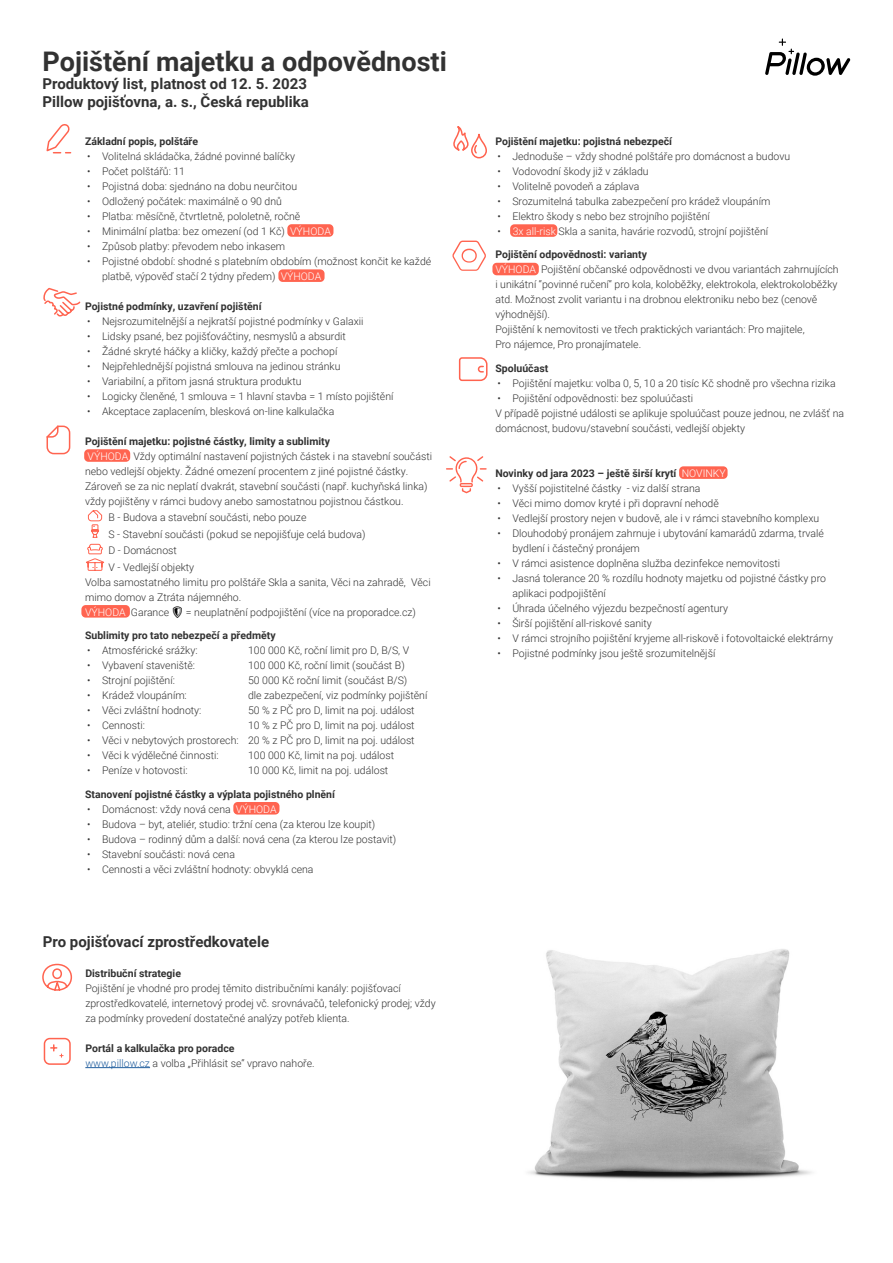
<style>
.page{position:relative;width:893px;height:1263px;background:#fff}
.page>*{position:absolute;margin:0;border:0;box-sizing:border-box;transform-origin:0 0}
.t1{font:700 27px "Roboto";color:#323232}
.t2{font:700 15px/18px "Roboto";color:#323232}
.t3{font:300 10.5px/15px "Roboto";color:#323232}
.t4{font:700 10.5px "Roboto";color:#323232}
.s1{color:#fff}
.s2{font-weight:700}
.s3{color:#215e9e}
.s4{font-weight:300;color:#fff}
</style>
<div class="page">
<div style="left:510px;top:224px;width:47px;height:13px;background:#ff6450;border-radius:4px"></div>
<div style="left:492px;top:263px;width:47px;height:12px;background:#ff6450;border-radius:4px"></div>
<svg style="left:452px;top:241px;width:34px;height:30px"></svg>
<svg style="left:458px;top:357px;width:30px;height:25px"></svg>
<svg style="left:453px;top:126px;width:34px;height:33px"></svg>
<div style="left:679px;top:466px;width:49px;height:13px;background:#ff6450;border-radius:4px"></div>
<div style="left:81px;top:605px;width:49px;height:13px;background:#ff6450;border-radius:4px"></div>
<div style="left:233px;top:802px;width:46px;height:12px;background:#ff6450;border-radius:4px"></div>
<div style="left:84px;top:449px;width:46px;height:13px;background:#ff6450;border-radius:4px"></div>
<div style="left:287px;top:224px;width:46px;height:13px;background:#ff6450;border-radius:4px"></div>
<div style="left:278px;top:269px;width:47px;height:13px;background:#ff6450;border-radius:4px"></div>
<svg style="left:86px;top:510px;width:19px;height:61px"></svg>
<svg style="left:46px;top:124px;width:26px;height:30px"></svg>
<svg style="left:765px;top:39px;width:85px;height:37px"></svg>
<svg style="left:46px;top:425px;width:25px;height:30px"></svg>
<svg style="left:43px;top:289px;width:38px;height:28px"></svg>
<svg style="left:446px;top:456px;width:41px;height:37px"></svg>
<hr style="left:85px;top:1067px;width:65px;height:1px;background:#215e9e">
<div style="left:44px;top:1038px;width:27px;height:27px;border:2px solid #ff6450;border-radius:5px"></div>
<svg style="left:51px;top:1045px;width:12px;height:12px"></svg>
<svg style="left:42px;top:963px;width:31px;height:28px"></svg>
<img style="left:528px;top:949px;width:284px;height:231px">
<h1 class="t1" style="left:43px;top:42px;width:406px">Pojištění majetku a odpovědnosti</h1>
<h2 class="t2" style="left:43px;top:74px;width:268px">Produktový list, platnost od 12. 5. 2023<br>Pillow pojišťovna, a. s., Česká republika</h2>
<p class="t4" style="left:85px;top:134px;width:115px">Základní popis, polštáře</p>
<p class="t3" style="left:87px;top:148px;width:209px">• Volitelná skládačka, žádné povinné balíčky</p>
<p class="t3" style="left:87px;top:163px;width:99px">• Počet polštářů: 11</p>
<p class="t3" style="left:87px;top:178px;width:211px">• Pojistná doba: sjednáno na dobu neurčitou</p>
<p class="t3" style="left:87px;top:193px;width:196px">• Odložený počátek: maximálně o 90 dnů</p>
<p class="t3" style="left:87px;top:208px;width:215px">• Platba: měsíčně, čtvrtletně, pololetně, ročně</p>
<p class="t3" style="left:87px;top:223px;width:245px">• Minimální platba: bez omezení (od 1 Kč) <span class="s1">VÝHODA</span></p>
<p class="t3" style="left:87px;top:238px;width:200px">• Způsob platby: převodem nebo inkasem</p>
<p class="t3" style="left:102px;top:253px;width:331px;text-indent:-15px">• Pojistné období: shodné s platebním obdobím (možnost končit ke každé platbě, výpověď stačí 2 týdny předem) <span class="s1">VÝHODA</span></p>
<p class="t4" style="left:85px;top:299px;width:178px">Pojistné podmínky, uzavření pojištění</p>
<p class="t3" style="left:87px;top:313px;width:278px">• Nejsrozumitelnější a nejkratší pojistné podmínky v Galaxii</p>
<p class="t3" style="left:87px;top:328px;width:260px">• Lidsky psané, bez pojišťováčtiny, nesmyslů a absurdit</p>
<p class="t3" style="left:87px;top:343px;width:252px">• Žádné skryté háčky a kličky, každý přečte a pochopí</p>
<p class="t3" style="left:87px;top:358px;width:255px">• Nejpřehlednější pojistná smlouva na jedinou stránku</p>
<p class="t3" style="left:87px;top:373px;width:216px">• Variabilní, a přitom jasná struktura produktu</p>
<p class="t3" style="left:87px;top:388px;width:308px">• Logicky členěné, 1 smlouva = 1 hlavní stavba = 1 místo pojištění</p>
<p class="t3" style="left:87px;top:403px;width:249px">• Akceptace zaplacením, blesková on-line kalkulačka</p>
<p class="t3" style="left:85px;top:433px;width:349px"><span class="s2">Pojištění majetku: pojistné částky, limity a sublimity<br></span><span class="s1">VÝHODA</span> Vždy optimální nastavení pojistných částek i na stavební součásti nebo vedlejší objekty. Žádné omezení procentem z jiné pojistné částky.<br>Zároveň se za nic neplatí dvakrát, stavební součásti (např. kuchyňská linka) vždy pojištěny v rámci budovy anebo samostatnou pojistnou částkou.</p>
<p class="t3" style="left:109px;top:509px;width:258px;line-height:16.5px">B - Budova a stavební součásti, nebo pouze<br>S - Stavební součásti (pokud se nepojišťuje celá budova)<br>D - Domácnost<br>V - Vedlejší objekty</p>
<p class="t3" style="left:85px;top:574px;width:347px">Volba samostatného limitu pro polštáře Skla a sanita, Věci na zahradě, Věci mimo domov a Ztráta nájemného.<br><span class="s1">VÝHODA</span> Garance</p>
<p class="t3" style="left:186px;top:604px;width:232px">= neuplatnění podpojištění (více na proporadce.cz)</p>
<p class="t4" style="left:85px;top:628px;width:192px">Sublimity pro tato nebezpečí a předměty</p>
<p class="t3" style="left:87px;top:643px;width:112px">• Atmosférické srážky:</p>
<p class="t3" style="left:248px;top:643px;width:163px">100 000 Kč, roční limit pro D, B/S, V</p>
<p class="t3" style="left:87px;top:658px;width:109px">• Vybavení staveniště:</p>
<p class="t3" style="left:248px;top:658px;width:158px">100 000 Kč, roční limit (součást B)</p>
<p class="t3" style="left:87px;top:673px;width:89px">• Strojní pojištění:</p>
<p class="t3" style="left:248px;top:673px;width:161px">50 000 Kč roční limit (součást B/S)</p>
<p class="t3" style="left:87px;top:688px;width:101px">• Krádež vloupáním:</p>
<p class="t3" style="left:248px;top:688px;width:181px">dle zabezpečení, viz podmínky pojištění</p>
<p class="t3" style="left:87px;top:703px;width:116px">• Věci zvláštní hodnoty:</p>
<p class="t3" style="left:248px;top:703px;width:168px">50 % z PČ pro D, limit na poj. událost</p>
<p class="t3" style="left:87px;top:718px;width:59px">• Cennosti:</p>
<p class="t3" style="left:248px;top:718px;width:168px">10 % z PČ pro D, limit na poj. událost</p>
<p class="t3" style="left:87px;top:733px;width:329px">• Věci v nebytových prostorech: 20 % z PČ pro D, limit na poj. událost</p>
<p class="t3" style="left:87px;top:748px;width:133px">• Věci k výdělečné činnosti:</p>
<p class="t3" style="left:248px;top:748px;width:148px">100 000 Kč, limit na poj. událost</p>
<p class="t3" style="left:87px;top:763px;width:102px">• Peníze v hotovosti:</p>
<p class="t3" style="left:248px;top:763px;width:142px">10 000 Kč, limit na poj. událost</p>
<p class="t4" style="left:85px;top:787px;width:251px">Stanovení pojistné částky a výplata pojistného plnění</p>
<p class="t3" style="left:87px;top:801px;width:191px">• Domácnost: vždy nová cena <span class="s1">VÝHODA</span></p>
<p class="t3" style="left:87px;top:816px;width:290px">• Budova – byt, ateliér, studio: tržní cena (za kterou lze koupit)</p>
<p class="t3" style="left:87px;top:831px;width:311px">• Budova – rodinný dům a další: nová cena (za kterou lze postavit)</p>
<p class="t3" style="left:87px;top:846px;width:149px">• Stavební součásti: nová cena</p>
<p class="t3" style="left:87px;top:861px;width:228px">• Cennosti a věci zvláštní hodnoty: obvyklá cena</p>
<h2 class="t2" style="left:43px;top:932px;width:228px">Pro pojišťovací zprostředkovatele</h2>
<p class="t4" style="left:85px;top:966px;width:97px">Distribuční strategie</p>
<p class="t3" style="left:85px;top:980px;width:352px">Pojištění je vhodné pro prodej těmito distribučními kanály: pojišťovací zprostředkovatelé, internetový prodej vč. srovnávačů, telefonický prodej; vždy za podmínky provedení dostatečné analýzy potřeb klienta.</p>
<p class="t3" style="left:85px;top:1040px;width:231px"><span class="s2">Portál a kalkulačka pro poradce<br></span><span class="s3">www.pillow.cz</span> a volba „Přihlásit se“ vpravo nahoře.</p>
<p class="t4" style="left:495px;top:134px;width:178px">Pojištění majetku: pojistná nebezpečí</p>
<p class="t3" style="left:497px;top:148px;width:294px">• Jednoduše – vždy shodné polštáře pro domácnost a budovu</p>
<p class="t3" style="left:497px;top:163px;width:153px">• Vodovodní škody již v základu</p>
<p class="t3" style="left:497px;top:178px;width:143px">• Volitelně povodeň a záplava</p>
<p class="t3" style="left:497px;top:193px;width:274px">• Srozumitelná tabulka zabezpečení pro krádež vloupáním</p>
<p class="t3" style="left:497px;top:208px;width:214px">• Elektro škody s nebo bez strojního pojištění</p>
<p class="t3" style="left:497px;top:223px;width:272px">• <span class="s1">3x all-risk</span> Skla a sanita, havárie rozvodů, strojní pojištění</p>
<p class="t3" style="left:495px;top:247px;width:345px"><span class="s2">Pojištění odpovědnosti: varianty<br></span><span class="s1">VÝHODA</span> Pojištění občanské odpovědnosti ve dvou variantách zahrnujících i unikátní “povinné ručení“ pro kola, koloběžky, elektrokola, elektrokoloběžky atd. Možnost zvolit variantu i na drobnou elektroniku nebo bez (cenově výhodnější).<br>Pojištění k nemovitosti ve třech praktických variantách: Pro majitele,<br>Pro nájemce, Pro pronajímatele.</p>
<p class="t4" style="left:495px;top:361px;width:54px">Spoluúčast</p>
<p class="t3" style="left:497px;top:375px;width:340px">• Pojištění majetku: volba 0, 5, 10 a 20 tisíc Kč shodně pro všechna rizika</p>
<p class="t3" style="left:495px;top:390px;width:350px">• Pojištění odpovědnosti: bez spoluúčasti<br>V případě pojistné události se aplikuje spoluúčast pouze jednou, ne zvlášť na domácnost, budovu/stavební součásti, vedlejší objekty</p>
<p class="t4" style="left:495px;top:466px;width:232px">Novinky od jara 2023 – ještě širší krytí <span class="s4">NOVINKY</span></p>
<p class="t3" style="left:497px;top:480px;width:204px">• Vyšší pojistitelné částky - viz další strana</p>
<p class="t3" style="left:497px;top:495px;width:223px">• Věci mimo domov kryté i při dopravní nehodě</p>
<p class="t3" style="left:497px;top:510px;width:323px">• Vedlejší prostory nejen v budově, ale i v rámci stavebního komplexu</p>
<p class="t3" style="left:512px;top:525px;width:313px;text-indent:-15px">• Dlouhodobý pronájem zahrnuje i ubytování kamarádů zdarma, trvalé bydlení i částečný pronájem</p>
<p class="t3" style="left:497px;top:555px;width:284px">• V rámci asistence doplněna služba dezinfekce nemovitosti</p>
<p class="t3" style="left:512px;top:570px;width:315px;text-indent:-15px">• Jasná tolerance 20 % rozdílu hodnoty majetku od pojistné částky pro aplikaci podpojištění</p>
<p class="t3" style="left:497px;top:600px;width:232px">• Úhrada účelného výjezdu bezpečností agentury</p>
<p class="t3" style="left:497px;top:615px;width:156px">• Širší pojištění all-riskové sanity</p>
<p class="t3" style="left:497px;top:630px;width:337px">• V rámci strojního pojištění kryjeme all-riskově i fotovoltaické elektrárny</p>
<p class="t3" style="left:497px;top:645px;width:219px">• Pojistné podmínky jsou ještě srozumitelnější</p>
</div>
